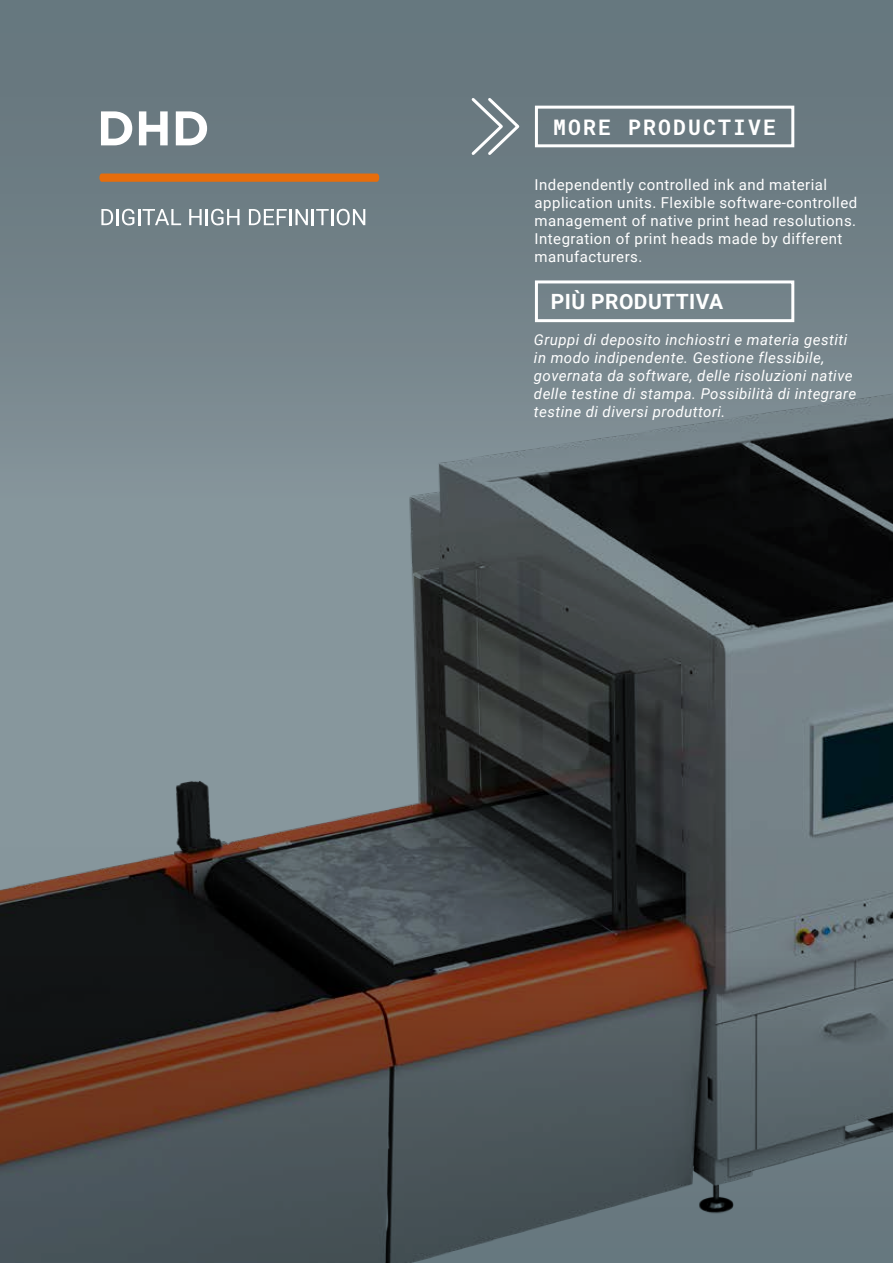
<style>
.page{position:relative;width:893px;height:1263px;background:#fff}
.page>*{position:absolute;margin:0;border:0;box-sizing:border-box;transform-origin:0 0}
.t1{font:700 21.45px "Roboto Mono";letter-spacing:.1em;color:#fff}
.t2{font:700 21px "Roboto";letter-spacing:.02em;color:#fff}
.t3{font:italic 15px/18px "Roboto";letter-spacing:.03em;color:#fff}
.t4{font:15px/18px "Roboto";letter-spacing:.03em;color:#fff}
</style>
<div class="page">
<div style="left:0;top:0;width:893px;height:669px;background:#697980"></div>
<img style="left:0;top:208px;width:893px;height:1055px">
<svg style="left:471px;top:98px;width:49px;height:57px"></svg>
<div style="left:535px;top:106px;width:259px;height:41px;border:3px solid #fff"></div>
<svg style="left:101px;top:111px;width:31px;height:34px"></svg>
<svg style="left:139px;top:111px;width:29px;height:34px"></svg>
<svg style="left:176px;top:111px;width:31px;height:34px"></svg>
<svg style="left:99px;top:173px;width:280px;height:9px;background:#dc6e15"></svg>
<svg style="left:101px;top:209px;width:12px;height:16px"></svg>
<hr style="left:116px;top:209px;width:3px;height:16px;background:#fff">
<svg style="left:122px;top:209px;width:59px;height:16px"></svg>
<svg style="left:189px;top:209px;width:50px;height:16px"></svg>
<svg style="left:249px;top:209px;width:38px;height:16px"></svg>
<hr style="left:289px;top:209px;width:3px;height:16px;background:#fff">
<svg style="left:295px;top:209px;width:70px;height:16px"></svg>
<div style="left:535px;top:280px;width:259px;height:42px;border:3px solid #fff"></div>
<h1 class="t1" style="left:553px;top:112px;width:224px">MORE PRODUCTIVE</h1>
<p class="t4" style="left:535px;top:175px;width:324px">Independently controlled ink and material application units. Flexible software-controlled management of native print head resolutions.<br>Integration of print heads made by different manufacturers.</p>
<h2 class="t2" style="left:551px;top:287px;width:174px">PIÙ PRODUTTIVA</h2>
<p class="t3" style="left:534px;top:330px;width:324px">Gruppi di deposito inchiostri e materia gestiti in modo indipendente. Gestione flessibile, governata da software, delle risoluzioni native delle testine di stampa. Possibilità di integrare testine di diversi produttori.</p>
</div>
